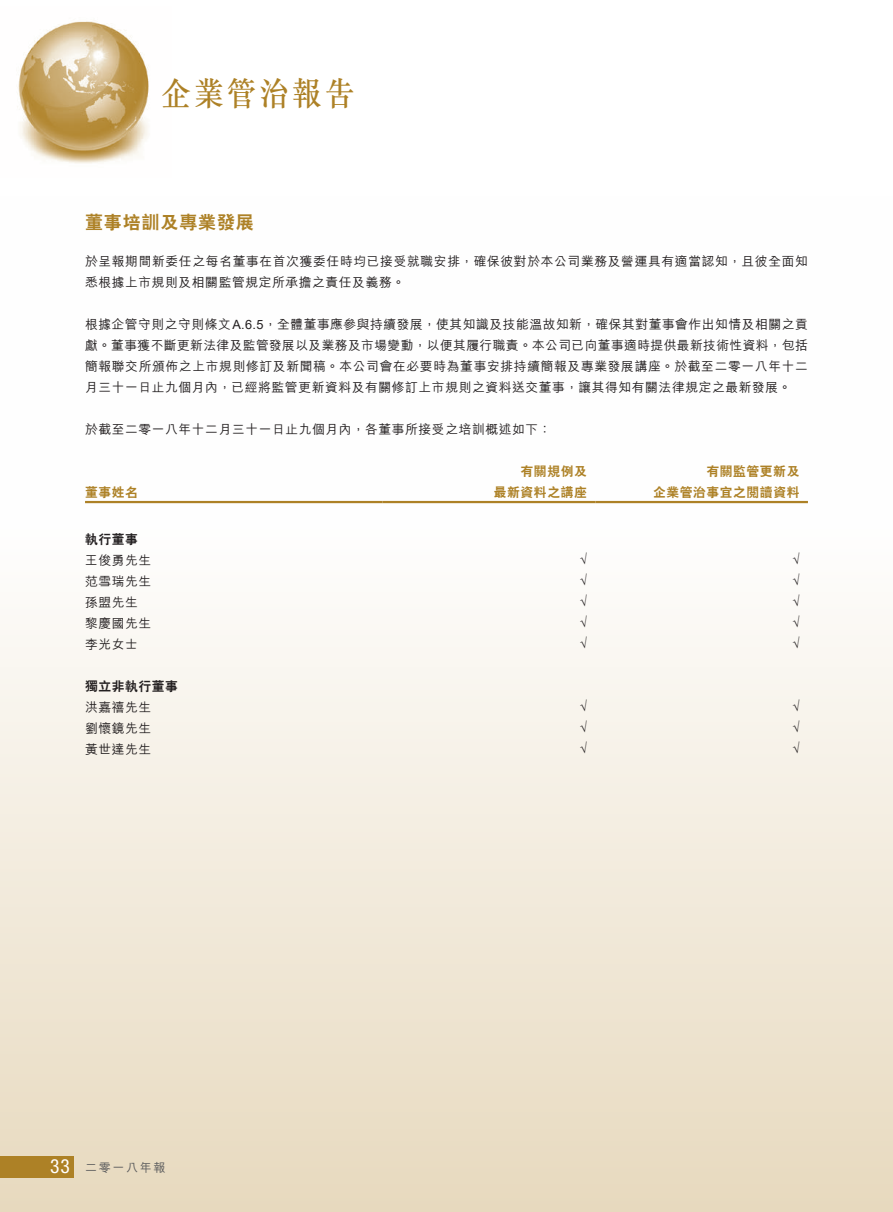
<style>
.page{position:relative;width:893px;height:1212px;background:#fff}
.page>*{position:absolute;margin:0;border:0;box-sizing:border-box;transform-origin:0 0}
.t1{font:500 33px "M Sung HK";letter-spacing:.1em;color:#ad8126;scale:.9 1}
.t2{font:condensed 19.5px "Helvetica Neue LT Std";color:#fff}
.t3{font:800 18px "C Hei 2 HK";letter-spacing:.05em;color:#ad8126}
.t4{font:500 12.75px/21px "M Hei HK";letter-spacing:.05em;color:#231f20}
.t5{font:800 12.75px/21px "C Hei 2 HK";letter-spacing:.05em;color:#ad8126;text-align:right}
.t6{font:12.75px "Arial";color:#231f20}
.t7{font:800 12.75px "C Hei 2 HK";letter-spacing:.05em;color:#231f20}
.t8{font:500 12px "M Hei HK";letter-spacing:.14em;color:#57585a}
.s1{font-family:"Arial";font-weight:400}
</style>
<div class="page">
<div style="left:0;top:196px;width:893px;height:1016px;background:linear-gradient(to bottom,#fff,#eaddc5)"></div>
<img style="left:17px;top:21px;width:132px;height:143px">
<div style="left:0;top:1156px;width:74px;height:21px;background:#ad8126"></div>
<hr style="left:85px;top:501px;width:298px;height:2px;background:#ad8126">
<hr style="left:383px;top:501px;width:212px;height:2px;background:#ad8126">
<hr style="left:595px;top:501px;width:213px;height:2px;background:#ad8126">
<h1 class="t1" style="left:162px;top:71px;width:216px">企業管治報告</h1>
<h3 class="t3" style="left:85px;top:210px;width:170px">董事培訓及專業發展</h3>
<p class="t4" style="left:85px;top:250px;width:724px">於呈報期間新委任之每名董事在首次獲委任時均已接受就職安排，確保彼對於本公司業務及營運具有適當認知，且彼全面知悉根據上市規則及相關監管規定所承擔之責任及義務。</p>
<p class="t4" style="left:85px;top:313px;width:724px;text-align:justify">根據企管守則之守則條文<span class="s1">A.6.5</span>，全體董事應參與持續發展，使其知識及技能溫故知新，確保其對董事會作出知情及相關之貢獻。董事獲不斷更新法律及監管發展以及業務及市場變動，以便其履行職責。本公司已向董事適時提供最新技術性資料，包括簡報聯交所頒佈之上市規則修訂及新聞稿。本公司會在必要時為董事安排持續簡報及專業發展講座。於截至二零一八年十二月三十一日止九個月內，已經將監管更新資料及有關修訂上市規則之資料送交董事，讓其得知有關法律規定之最新發展。</p>
<p class="t4" style="left:85px;top:418px;width:468px">於截至二零一八年十二月三十一日止九個月內，各董事所接受之培訓概述如下：</p>
<p class="t5" style="left:85px;top:482px;width:54px">董事姓名</p>
<p class="t5" style="left:494px;top:461px;width:94px">有關規例及<br>最新資料之講座</p>
<p class="t5" style="left:653px;top:461px;width:148px">有關監管更新及<br>企業管治事宜之閱讀資料</p>
<p class="t7" style="left:85px;top:530px;width:54px">執行董事</p>
<p class="t4" style="left:85px;top:548px;width:68px">王俊勇先生</p>
<p class="t6" style="left:580px;top:551px;width:8px">√</p>
<p class="t6" style="left:792px;top:551px;width:8px">√</p>
<p class="t4" style="left:85px;top:569px;width:68px">范雪瑞先生</p>
<p class="t6" style="left:580px;top:572px;width:8px">√</p>
<p class="t6" style="left:792px;top:572px;width:8px">√</p>
<p class="t4" style="left:85px;top:590px;width:54px">孫盟先生</p>
<p class="t6" style="left:580px;top:593px;width:8px">√</p>
<p class="t6" style="left:792px;top:593px;width:8px">√</p>
<p class="t4" style="left:85px;top:611px;width:68px">黎慶國先生</p>
<p class="t6" style="left:580px;top:614px;width:8px">√</p>
<p class="t6" style="left:792px;top:614px;width:8px">√</p>
<p class="t4" style="left:85px;top:632px;width:54px">李光女士</p>
<p class="t7" style="left:85px;top:677px;width:94px">獨立非執行董事</p>
<p class="t6" style="left:580px;top:635px;width:8px">√</p>
<p class="t6" style="left:792px;top:635px;width:8px">√</p>
<p class="t4" style="left:85px;top:695px;width:68px">洪嘉禧先生</p>
<p class="t6" style="left:580px;top:698px;width:8px">√</p>
<p class="t6" style="left:792px;top:698px;width:8px">√</p>
<p class="t4" style="left:85px;top:716px;width:68px">劉懷鏡先生</p>
<p class="t6" style="left:580px;top:719px;width:8px">√</p>
<p class="t6" style="left:792px;top:719px;width:8px">√</p>
<p class="t4" style="left:85px;top:737px;width:68px">黃世達先生</p>
<p class="t6" style="left:580px;top:740px;width:8px">√</p>
<p class="t6" style="left:792px;top:740px;width:8px">√</p>
<h2 class="t2" style="left:50px;top:1155px;width:21px">33</h2>
<p class="t8" style="left:85px;top:1159px;width:82px">二零一八年報</p>
</div>
